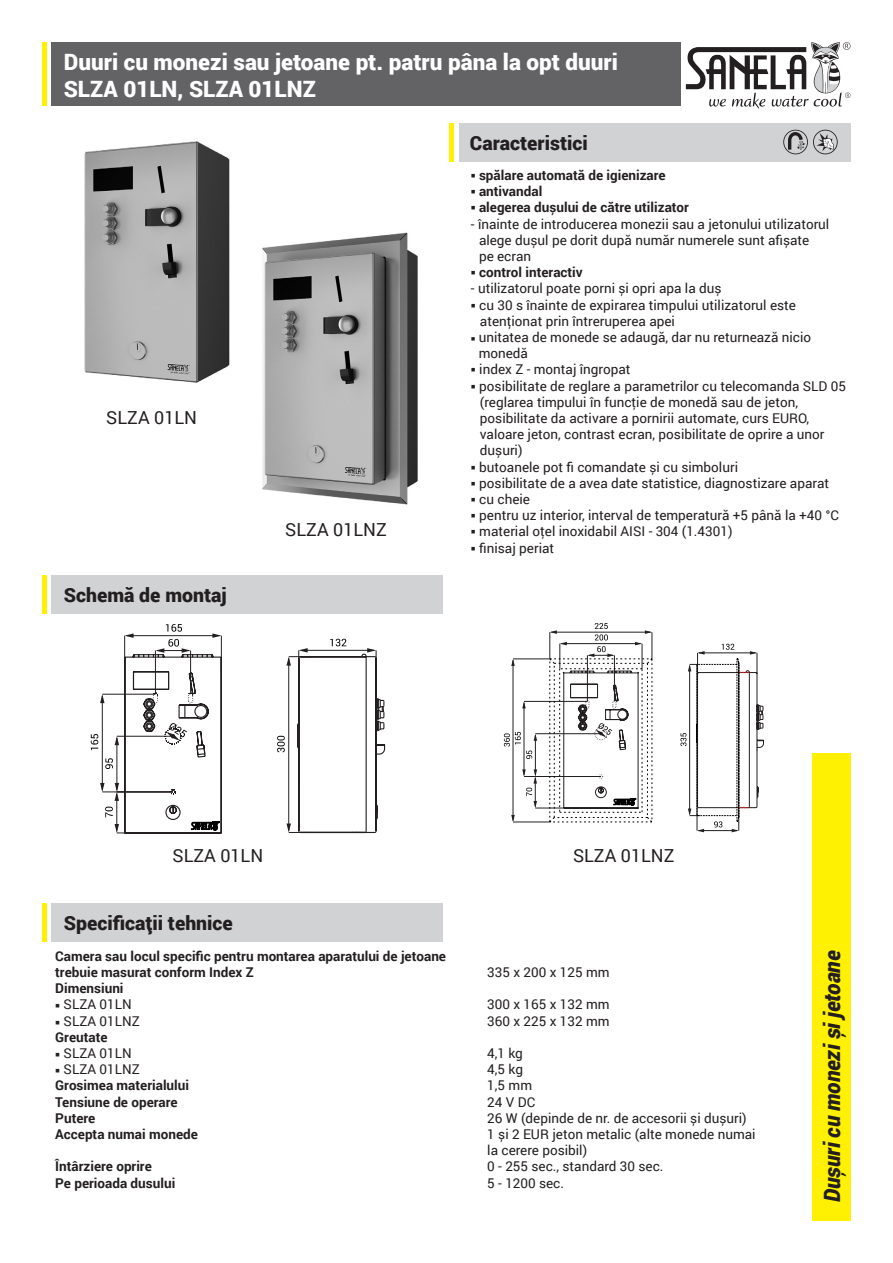
<style>
.page{position:relative;width:893px;height:1263px;background:#fff}
.page>*{position:absolute;margin:0;border:0;box-sizing:border-box;transform-origin:0 0}
.t1{font:900 22.5px "Roboto";color:#fff}
.t2{font:italic 900 22.5px "Roboto";letter-spacing:-.005em;color:#231f20;scale:.95 1}
.t3{font:900 19.5px "Roboto";color:#231f20}
.t4{font:18px "Roboto";color:#231f20}
.t5{font:13.5px/16.2px "Roboto";color:#231f20}
.t6{font:700 13.5px "Roboto";color:#231f20}
</style>
<div class="page">
<div style="left:51px;top:43px;width:629px;height:63px;background:#636366"></div>
<div style="left:459px;top:123px;width:391px;height:39px;background:#d1d2d4"></div>
<div style="left:812px;top:753px;width:38px;height:467px;background:#fff101"></div>
<hr style="left:43px;top:43px;width:4px;height:63px;background:#fff101">
<div style="left:51px;top:903px;width:391px;height:38px;background:#d1d2d4"></div>
<hr style="left:43px;top:903px;width:4px;height:38px;background:#fff101">
<hr style="left:450px;top:123px;width:4px;height:39px;background:#fff101">
<div style="left:51px;top:575px;width:391px;height:38px;background:#d1d2d4"></div>
<hr style="left:43px;top:575px;width:4px;height:38px;background:#fff101">
<svg style="left:155px;top:639px;width:36px;height:14px"></svg>
<hr style="left:102px;top:694px;width:53px;height:1px;background:#231f20">
<hr style="left:102px;top:792px;width:71px;height:1px;background:#231f20">
<hr style="left:102px;top:696px;width:1px;height:94px;background:#231f20">
<svg style="left:100px;top:783px;width:5px;height:9px"></svg>
<svg style="left:100px;top:694px;width:5px;height:9px"></svg>
<svg style="left:91px;top:734px;width:7px;height:16px"></svg>
<hr style="left:117px;top:833px;width:36px;height:1px;background:#231f20">
<hr style="left:117px;top:794px;width:1px;height:37px;background:#231f20">
<svg style="left:115px;top:824px;width:4px;height:9px"></svg>
<svg style="left:105px;top:807px;width:8px;height:10px"></svg>
<hr style="left:117px;top:736px;width:56px;height:1px;background:#231f20">
<hr style="left:117px;top:738px;width:1px;height:52px;background:#231f20">
<svg style="left:115px;top:783px;width:4px;height:18px"></svg>
<svg style="left:115px;top:736px;width:4px;height:9px"></svg>
<svg style="left:105px;top:758px;width:8px;height:11px"></svg>
<hr style="left:221px;top:636px;width:1px;height:36px;background:#231f20">
<hr style="left:126px;top:635px;width:94px;height:1px;background:#231f20">
<svg style="left:124px;top:633px;width:10px;height:20px"></svg>
<svg style="left:212px;top:633px;width:9px;height:5px"></svg>
<svg style="left:166px;top:624px;width:16px;height:8px"></svg>
<svg style="left:124px;top:653px;width:98px;height:181px"></svg>
<svg style="left:277px;top:639px;width:109px;height:195px"></svg>
<svg style="left:153px;top:693px;width:40px;height:101px"></svg>
<svg style="left:191px;top:820px;width:29px;height:10px"></svg>
<hr style="left:513px;top:659px;width:37px;height:1px;background:#231f20">
<hr style="left:513px;top:822px;width:37px;height:1px;background:#231f20">
<hr style="left:513px;top:660px;width:1px;height:161px;background:#231f20">
<svg style="left:511px;top:815px;width:4px;height:7px"></svg>
<svg style="left:511px;top:659px;width:4px;height:7px"></svg>
<hr style="left:535px;top:733px;width:66px;height:1px;background:#231f20">
<hr style="left:535px;top:735px;width:1px;height:40px;background:#231f20">
<hr style="left:535px;top:808px;width:71px;height:1px;background:#231f20">
<hr style="left:524px;top:701px;width:63px;height:1px;background:#231f20">
<hr style="left:524px;top:776px;width:77px;height:1px;background:#231f20">
<hr style="left:524px;top:703px;width:1px;height:72px;background:#231f20">
<svg style="left:522px;top:769px;width:15px;height:39px"></svg>
<svg style="left:522px;top:701px;width:4px;height:7px"></svg>
<svg style="left:504px;top:732px;width:33px;height:27px"></svg>
<svg style="left:549px;top:623px;width:215px;height:209px"></svg>
<img style="left:84px;top:141px;width:146px;height:242px">
<img style="left:262px;top:232px;width:156px;height:273px">
<svg style="left:686px;top:42px;width:164px;height:67px"></svg>
<svg style="left:783px;top:130px;width:55px;height:24px"></svg>
<p class="t1" style="left:64px;top:46px;width:556px">Duuri cu monezi sau jetoane pt. patru pâna la opt duuri</p>
<p class="t1" style="left:64px;top:73px;width:254px">SLZA 01LN, SLZA 01LNZ</p>
<p class="t3" style="left:470px;top:129px;width:119px">Caracteristici</p>
<p class="t4" style="left:106px;top:405px;width:92px">SLZA 01LN</p>
<p class="t3" style="left:64px;top:581px;width:164px">Schemă de montaj</p>
<p class="t4" style="left:285px;top:516px;width:103px">SLZA 01LNZ</p>
<p class="t6" style="left:471px;top:166px;width:196px">○ spălare automată de igienizare</p>
<p class="t6" style="left:471px;top:182px;width:73px">○ antivandal</p>
<p class="t6" style="left:471px;top:198px;width:220px">○ alegerea dușului de către utilizator</p>
<p class="t5" style="left:479px;top:215px;width:352px;text-indent:-8px">- înainte de introducerea monezii sau a jetonului utilizatorul alege dușul pe dorit după număr numerele sunt afișate</p>
<p class="t5" style="left:479px;top:248px;width:54px">pe ecran</p>
<p class="t6" style="left:471px;top:263px;width:113px">○ control interactiv</p>
<p class="t5" style="left:471px;top:280px;width:252px">- utilizatorul poate porni și opri apa la duș</p>
<p class="t5" style="left:471px;top:296px;width:327px">○ cu 30 s înainte de expirarea timpului utilizatorul este</p>
<p class="t5" style="left:480px;top:312px;width:197px">atenţionat prin întreruperea apei</p>
<p class="t5" style="left:471px;top:329px;width:342px">○ unitatea de monede se adaugă, dar nu returnează nicio</p>
<p class="t5" style="left:479px;top:345px;width:51px">monedă</p>
<p class="t5" style="left:471px;top:361px;width:161px">○ index Z - montaj îngropat</p>
<p class="t5" style="left:471px;top:377px;width:377px">○ posibilitate de reglare a parametrilor cu telecomanda SLD 05</p>
<p class="t5" style="left:480px;top:393px;width:320px">(reglarea timpului în funcţie de monedă sau de jeton,</p>
<p class="t5" style="left:480px;top:410px;width:331px">posibilitate da activare a pornirii automate, curs EURO,</p>
<p class="t5" style="left:480px;top:426px;width:346px">valoare jeton, contrast ecran, posibilitate de oprire a unor dușuri)</p>
<p class="t5" style="left:471px;top:458px;width:269px">○ butoanele pot fi comandate și cu simboluri</p>
<p class="t5" style="left:471px;top:474px;width:360px">○ posibilitate de a avea date statistice, diagnostizare aparat</p>
<p class="t5" style="left:471px;top:491px;width:61px">○ cu cheie</p>
<p class="t5" style="left:471px;top:507px;width:370px">○ pentru uz interior, interval de temperatură +5 până la +40 °C</p>
<p class="t5" style="left:471px;top:523px;width:263px">○ material oţel inoxidabil AISI - 304 (1.4301)</p>
<p class="t5" style="left:471px;top:539px;width:85px">○ finisaj periat</p>
<p class="t4" style="left:172px;top:843px;width:92px">SLZA 01LN</p>
<p class="t4" style="left:573px;top:843px;width:103px">SLZA 01LNZ</p>
<p class="t3" style="left:64px;top:909px;width:171px">Specificații tehnice</p>
<p class="t6" style="left:55px;top:946px;width:392px">Camera sau locul specific pentru montarea aparatului de jetoane</p>
<p class="t6" style="left:55px;top:963px;width:200px">trebuie masurat conform Index Z</p>
<p class="t5" style="left:487px;top:963px;width:124px">335 x 200 x 125 mm</p>
<p class="t6" style="left:55px;top:979px;width:70px">Dimensiuni</p>
<p class="t5" style="left:55px;top:996px;width:78px">○ SLZA 01LN</p>
<p class="t5" style="left:487px;top:996px;width:124px">300 x 165 x 132 mm</p>
<p class="t5" style="left:55px;top:1012px;width:86px">○ SLZA 01LNZ</p>
<p class="t5" style="left:487px;top:1012px;width:124px">360 x 225 x 132 mm</p>
<p class="t6" style="left:55px;top:1027px;width:54px">Greutate</p>
<p class="t5" style="left:55px;top:1044px;width:78px">○ SLZA 01LN</p>
<p class="t5" style="left:487px;top:1044px;width:37px">4,1 kg</p>
<p class="t5" style="left:55px;top:1061px;width:86px">○ SLZA 01LNZ</p>
<p class="t5" style="left:487px;top:1061px;width:37px">4,5 kg</p>
<p class="t6" style="left:55px;top:1076px;width:135px">Grosimea materialului</p>
<p class="t5" style="left:487px;top:1077px;width:46px">1,5 mm</p>
<p class="t6" style="left:55px;top:1092px;width:124px">Tensiune de operare</p>
<p class="t5" style="left:487px;top:1093px;width:49px">24 V DC</p>
<p class="t6" style="left:55px;top:1108px;width:42px">Putere</p>
<p class="t5" style="left:487px;top:1109px;width:261px">26 W (depinde de nr. de accesorii și dușuri)</p>
<p class="t6" style="left:55px;top:1125px;width:144px">Accepta numai monede</p>
<p class="t5" style="left:487px;top:1125px;width:270px">1 și 2 EUR jeton metalic (alte monede numai</p>
<p class="t5" style="left:487px;top:1142px;width:101px">la cerere posibil)</p>
<p class="t6" style="left:55px;top:1157px;width:98px">Întârziere oprire</p>
<p class="t5" style="left:487px;top:1158px;width:178px">0 - 255 sec., standard 30 sec.</p>
<p class="t6" style="left:55px;top:1173px;width:122px">Pe perioada dusului</p>
<p class="t5" style="left:487px;top:1174px;width:78px">5 - 1200 sec.</p>
<p class="t2" style="left:816px;top:1202px;width:267px;rotate:-90deg">Dușuri cu monezi și jetoane</p>
</div>
